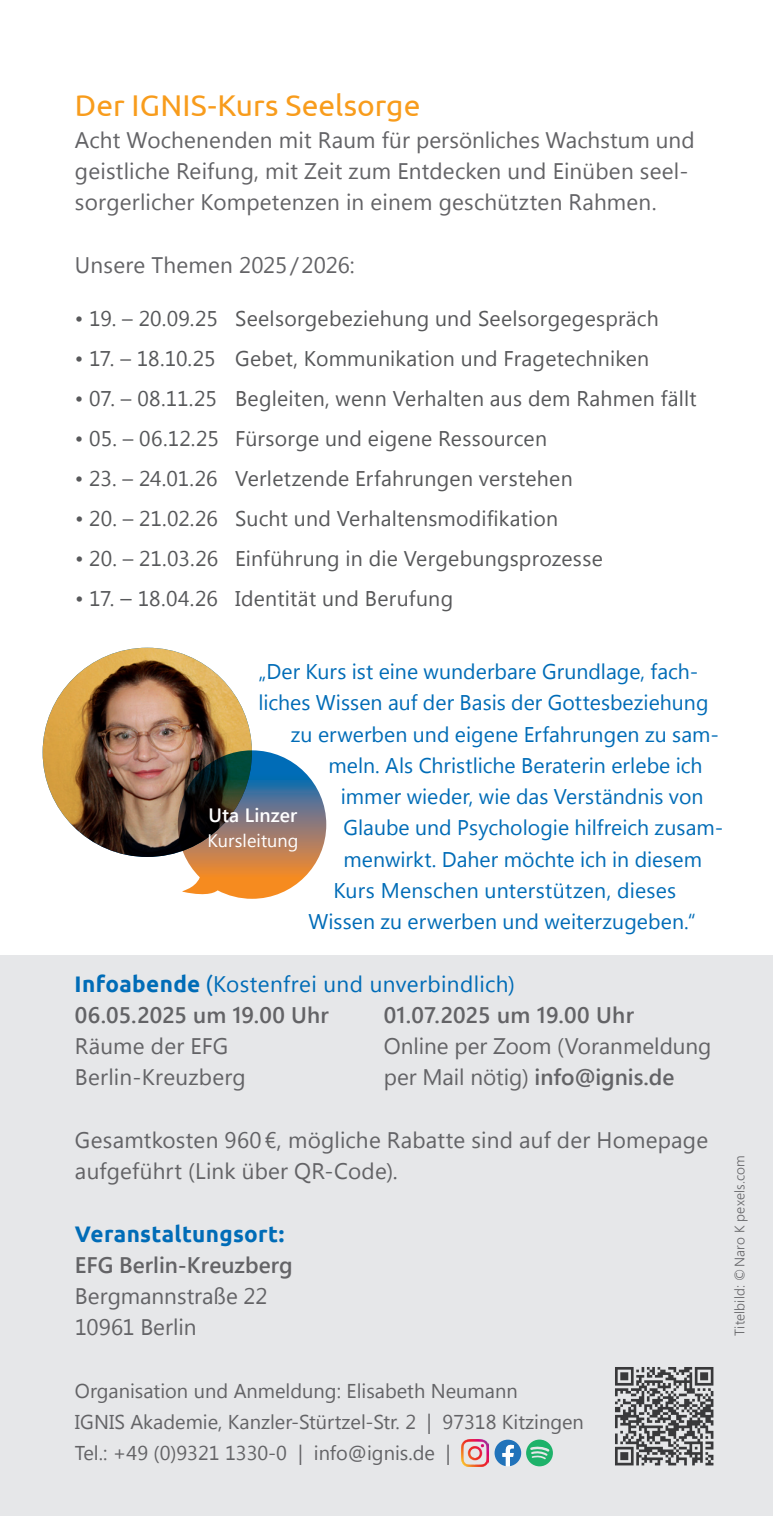
<style>
.page{position:relative;width:773px;height:1517px;background:#fff}
.page>*{position:absolute;margin:0;border:0;box-sizing:border-box;transform-origin:0 0}
.t1{font:30px "Ubuntu";color:#f89c1c}
.t2{font:22.5px/31.2px "Segoe UI";letter-spacing:.005em;color:#636366}
.t3{font:22.5px/31.2px "Segoe UI";letter-spacing:.015em;color:#006cb7}
.t4{font:600 22.5px "Segoe UI";letter-spacing:.005em;color:#636366}
.t5{font:700 22.5px "Ubuntu";letter-spacing:.015em;color:#006cb7}
.t6{font:21.25px "Segoe UI";letter-spacing:.01em;color:#57585a}
.t7{font:21.25px "Segoe UI";letter-spacing:.005em;color:#006cb7}
.t8{font:20px/31.2px "Segoe UI";color:#636366}
.t9{font:600 19.25px "Segoe UI";letter-spacing:.005em;color:#fff}
.t10{font:18px "Segoe UI";letter-spacing:.005em;color:#fff}
.t11{font:300 13.75px "Segoe UI";letter-spacing:.01em;color:#636366}
.s1{font-size:22.5px}
.s2{font-family:"Ubuntu";font-weight:700}
.s3{font-family:"Ubuntu"}
.s4{font-weight:600;color:#636366}
.s5{font-weight:600}
</style>
<div class="page">
<img style="left:43px;top:648px;width:209px;height:209px;border-radius:105px">
<svg style="left:178px;top:750px;width:148px;height:149px;background:#8a7b6b"></svg>
<div style="left:0;top:955px;width:772px;height:560px;background:#e6e7e9"></div>
<img style="left:461px;top:1439px;width:27px;height:27px">
<svg style="left:494px;top:1439px;width:59px;height:27px"></svg>
<img style="left:615px;top:1367px;width:98px;height:98px">
<h1 class="t1" style="left:75px;top:87px;width:347px">Der IGNIS-Kurs Seelsorge</h1>
<p class="t2" style="left:75px;top:123px;width:621px">Acht Wochenenden mit Raum für persönliches Wachstum und geistliche Reifung, mit Zeit zum Entdecken und Einüben seel&shy;sorgerlicher Kompetenzen in einem geschützten Rahmen.</p>
<p class="t2" style="left:75px;top:248px;width:281px">Unsere Themen 2025/2026:</p>
<p class="t6" style="left:75px;top:304px;width:585px">• 19. – 20.09.25 Seelsorgebeziehung und Seelsorgegespräch</p>
<p class="t6" style="left:75px;top:344px;width:575px">• 17. – 18.10.25 Gebet, Kommunikation und Fragetechniken</p>
<p class="t6" style="left:75px;top:384px;width:623px">• 07. – 08.11.25 Begleiten, wenn Verhalten aus dem Rahmen fällt</p>
<p class="t6" style="left:75px;top:424px;width:473px">• 05. – 06.12.25 Fürsorge und eigene Ressourcen</p>
<p class="t6" style="left:75px;top:464px;width:499px">• 23. – 24.01.26 Verletzende Erfahrungen verstehen</p>
<p class="t6" style="left:75px;top:504px;width:484px">• 20. – 21.02.26 Sucht und Verhaltensmodifikation</p>
<p class="t6" style="left:75px;top:544px;width:529px">• 20. – 21.03.26 Einführung in die Vergebungsprozesse</p>
<p class="t6" style="left:75px;top:584px;width:379px">• 17. <span class="s1">–</span> 18.04.26 Identität und Berufung</p>
<p class="t7" style="left:258px;top:656px;width:441px">„Der Kurs ist eine wunderbare Grundlage, fach-</p>
<p class="t7" style="left:258px;top:688px;width:451px">liches Wissen auf der Basis der Gottesbeziehung</p>
<p class="t7" style="left:291px;top:719px;width:429px">zu erwerben und eigene Erfahrungen zu sam-</p>
<p class="t7" style="left:328px;top:750px;width:375px">meln. Als Christliche Beraterin erlebe ich</p>
<p class="t7" style="left:341px;top:782px;width:364px">immer wieder, wie das Verständnis von</p>
<p class="t7" style="left:343px;top:813px;width:381px">Glaube und Psychologie hilfreich zusam-</p>
<p class="t7" style="left:343px;top:844px;width:360px">menwirkt. Daher möchte ich in diesem</p>
<p class="t7" style="left:333px;top:875px;width:344px">Kurs Menschen unterstützen, dieses</p>
<p class="t7" style="left:308px;top:907px;width:389px">Wissen zu erwerben und weiterzugeben.“</p>
<p class="t9" style="left:208px;top:799px;width:90px">Uta Linzer</p>
<p class="t10" style="left:207px;top:828px;width:93px">Kursleitung</p>
<p class="t3" style="left:75px;top:967px;width:442px"><span class="s2">Infoabende</span> <span class="s3">(</span>Kostenfrei und unverbindlich)<br><span class="s4">06.05.2025 um 19.00 Uhr</span></p>
<p class="t2" style="left:75px;top:1029px;width:172px">Räume der EFG<br>Berlin-Kreuzberg</p>
<p class="t4" style="left:383px;top:996px;width:252px">01.07.2025 um 19.00 Uhr</p>
<p class="t2" style="left:383px;top:1029px;width:329px">Online per Zoom (Voranmeldung per Mail nötig) <span class="s5">info@ignis.de</span></p>
<p class="t2" style="left:75px;top:1123px;width:634px">Gesamtkosten 960€, mögliche Rabatte sind auf der Homepage aufgeführt (Link über QR-Code).</p>
<p class="t5" style="left:75px;top:1220px;width:211px">Veranstaltungsort:</p>
<p class="t4" style="left:75px;top:1246px;width:219px">EFG Berlin-Kreuzberg</p>
<p class="t2" style="left:75px;top:1279px;width:194px">Bergmannstraße 22<br>10961 Berlin</p>
<p class="t11" style="left:728px;top:1336px;width:182px;rotate:-90deg">Titelbild: ©Naro K pexels.com</p>
<p class="t8" style="left:75px;top:1374px;width:510px">Organisation und Anmeldung: Elisabeth Neumann<br>IGNIS Akademie, Kanzler-Stürtzel-Str. 2 | 97318 Kitzingen<br>Tel.: +49 (0)9321 1330-0 | info@ignis.de |</p>
</div>
